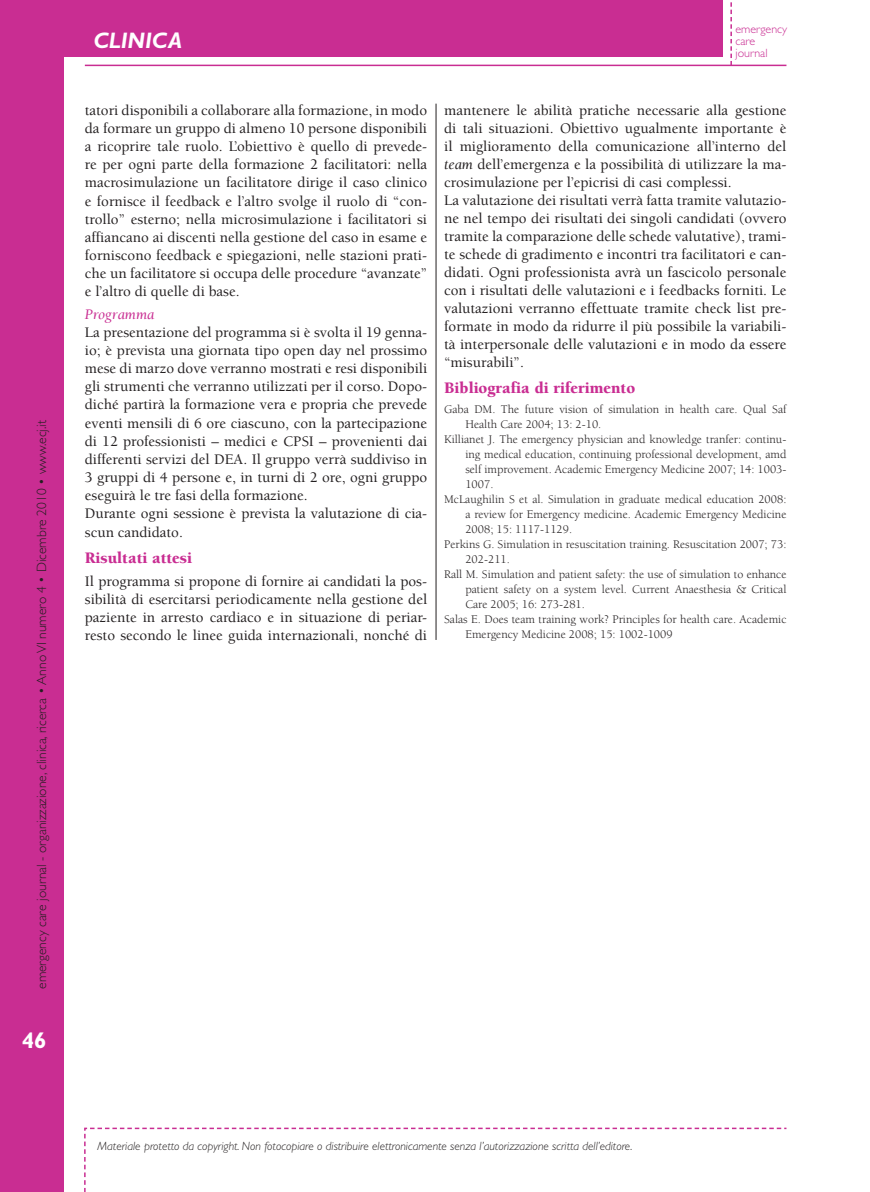
<style>
.page{position:relative;width:870px;height:1192px;background:#fff}
.page>*{position:absolute;margin:0;border:0;box-sizing:border-box;transform-origin:0 0}
.t1{font:italic 700 22.5px "Gill Sans";color:#fff}
.t2{font:700 22.5px "Gill Sans";color:#fff}
.t3{font:900 16.5px "Berkeley";color:#c92d92}
.t4{font:500 15px/18.1px "Berkeley";color:#231f20;text-align:justify}
.t5{font:italic 15px "Berkeley";color:#c92d92}
.t6{font:300 13.5px "Gill Sans";color:#231f20}
.t7{font:12px "Berkeley";color:#231f20}
.t8{font:italic 300 12px "Gill Sans";color:#231f20}
.t9{font:300 12px/12px "Gill Sans";color:#c92d92}
.s1{font-weight:400;font-style:italic}
</style>
<div class="page">
<div style="left:0;top:0;width:723px;height:57px;background:#c92d92"></div>
<div style="left:0;top:0;width:64px;height:1192px;background:#c92d92"></div>
<hr style="left:85px;top:65px;width:701px;height:1px;background:#c92d92">
<svg style="left:730px;top:2px;width:2px;height:63px"></svg>
<svg style="left:84px;top:1127px;width:703px;height:65px"></svg>
<hr style="left:436px;top:104px;width:1px;height:536px;background:#231f20">
<p class="t6" style="left:34px;top:989px;width:570px;rotate:-90deg">emergency care journal - organizzazione, clinica, ricerca • Anno VI numero 4 • Dicembre 2010 • www.ecj.it</p>
<h1 class="t2" style="left:22px;top:1027px;width:26px">46</h1>
<h1 class="t1" style="left:93px;top:28px;width:90px">CLINICA</h1>
<p class="t9" style="left:735px;top:23px;width:53px">emergency care journal</p>
<p class="t4" style="left:85px;top:101px;width:344px">tatori disponibili a collaborare alla formazione, in modo da formare un gruppo di almeno 10 persone disponibili a ricoprire tale ruolo. L’obiettivo è quello di prevede&shy;re per ogni parte della formazione 2 facilitatori: nella macrosimulazione un facilitatore dirige il caso clinico e fornisce il feedback e l’altro svolge il ruolo di “con&shy;trollo” esterno; nella microsimulazione i facilitatori si affiancano ai discenti nella gestione del caso in esame e forniscono feedback e spiegazioni, nelle stazioni prati&shy;che un facilitatore si occupa delle procedure “avanzate” e l’altro di quelle di base.</p>
<p class="t5" style="left:85px;top:306px;width:71px">Programma</p>
<p class="t4" style="left:85px;top:323px;width:344px;text-align:left">La presentazione del programma si è svolta il 19 genna&shy;io; è prevista una giornata tipo open day nel prossimo mese di marzo dove verranno mostrati e resi disponibili gli strumenti che verranno utilizzati per il corso. Dopo&shy;diché partirà la formazione vera e propria che prevede eventi mensili di 6 ore ciascuno, con la partecipazione di 12 professionisti – medici e CPSI – provenienti dai differenti servizi del DEA. Il gruppo verrà suddiviso in 3 gruppi di 4 persone e, in turni di 2 ore, ogni gruppo eseguirà le tre fasi della formazione.<br>Durante ogni sessione è prevista la valutazione di cia&shy;scun candidato.</p>
<p class="t3" style="left:85px;top:549px;width:109px">Risultati attesi</p>
<p class="t4" style="left:85px;top:572px;width:344px">Il programma si propone di fornire ai candidati la pos&shy;sibilità di esercitarsi periodicamente nella gestione del paziente in arresto cardiaco e in situazione di periar&shy;resto secondo le linee guida internazionali, nonché di</p>
<p class="t4" style="left:444px;top:101px;width:344px;text-align:left">mantenere le abilità pratiche necessarie alla gestione di tali situazioni. Obiettivo ugualmente importante è il miglioramento della comunicazione all’interno del <span class="s1">team</span> dell’emergenza e la possibilità di utilizzare la ma&shy;crosimulazione per l’epicrisi di casi complessi.<br>La valutazione dei risultati verrà fatta tramite valutazio&shy;ne nel tempo dei risultati dei singoli candidati (ovvero tramite la comparazione delle schede valutative), trami&shy;te schede di gradimento e incontri tra facilitatori e can&shy;didati. Ogni professionista avrà un fascicolo personale con i risultati delle valutazioni e i feedbacks forniti. Le valutazioni verranno effettuate tramite check list pre&shy;formate in modo da ridurre il più possibile la variabili&shy;tà interpersonale delle valutazioni e in modo da essere “misurabili”.</p>
<p class="t3" style="left:444px;top:379px;width:193px">Bibliografia di riferimento</p>
<p class="t7" style="left:444px;top:402px;width:344px">Gaba DM. The future vision of simulation in health care. Qual Saf</p>
<p class="t7" style="left:465px;top:417px;width:137px">Health Care 2004; 13: 2-10.</p>
<p class="t7" style="left:444px;top:432px;width:344px">Killianet J. The emergency physician and knowledge tranfer: continu-</p>
<p class="t7" style="left:465px;top:447px;width:323px">ing medical education, continuing professional development, amd</p>
<p class="t7" style="left:465px;top:462px;width:323px">self improvement. Academic Emergency Medicine 2007; 14: 1003-</p>
<p class="t7" style="left:465px;top:477px;width:30px">1007.</p>
<p class="t7" style="left:444px;top:492px;width:344px">McLaughilin S et al. Simulation in graduate medical education 2008:</p>
<p class="t7" style="left:465px;top:507px;width:323px">a review for Emergency medicine. Academic Emergency Medicine</p>
<p class="t7" style="left:465px;top:522px;width:108px">2008; 15: 1117-1129.</p>
<p class="t7" style="left:444px;top:537px;width:344px">Perkins G. Simulation in resuscitation training. Resuscitation 2007; 73:</p>
<p class="t7" style="left:465px;top:552px;width:46px">202-211.</p>
<p class="t7" style="left:444px;top:567px;width:344px">Rall M. Simulation and patient safety: the use of simulation to enhance</p>
<p class="t7" style="left:465px;top:582px;width:323px">patient safety on a system level. Current Anaesthesia &amp; Critical</p>
<p class="t7" style="left:465px;top:597px;width:121px">Care 2005; 16: 273-281.</p>
<p class="t7" style="left:444px;top:612px;width:344px">Salas E. Does team training work? Principles for health care. Academic</p>
<p class="t7" style="left:465px;top:627px;width:209px">Emergency Medicine 2008; 15: 1002-1009</p>
<p class="t8" style="left:98px;top:1139px;width:536px">Materiale protetto da copyright. Non fotocopiare o distribuire elettronicamente senza l’autorizzazione scritta dell’editore.</p>
</div>
